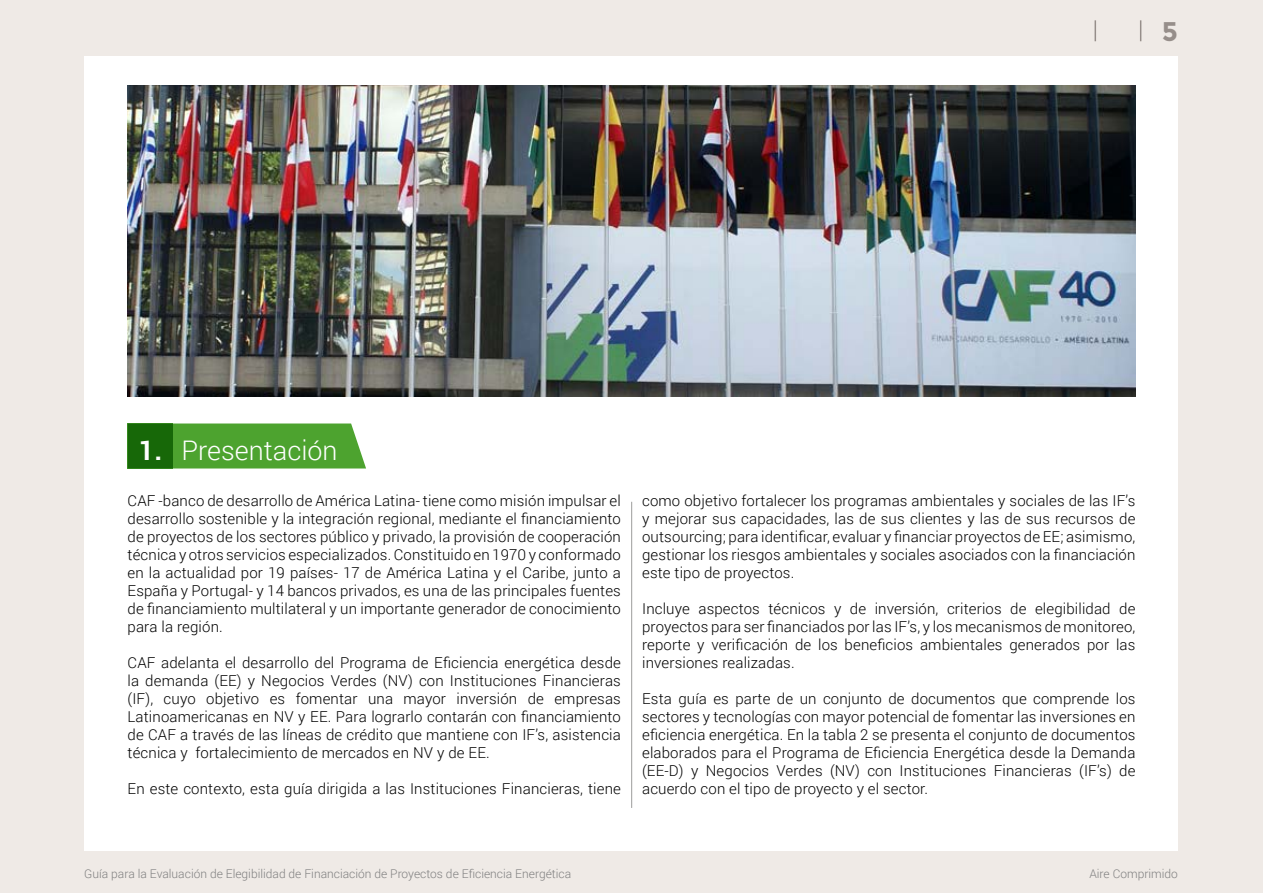
<style>
.page{position:relative;width:1263px;height:893px;background:#efeae6}
.page>*{position:absolute;margin:0;border:0;box-sizing:border-box;transform-origin:0 0}
.t1{font:300 27px "Roboto";color:#fff}
.t2{font:700 27px "Montserrat";color:#968e8a}
.t3{font:300 15px/18px "Roboto";letter-spacing:.01em;color:#000;text-align:justify}
.t4{font:300 12px "Roboto";color:#808080}
.s1{font-weight:700}
</style>
<div class="page">
<svg style="left:1140px;top:20px;width:1px;height:21px"></svg>
<hr style="left:1094px;top:20px;width:2px;height:21px;background:#968e8a">
<div style="left:84px;top:56px;width:1094px;height:794px;background:#fff"></div>
<img style="left:128px;top:85px;width:1007px;height:311px">
<hr style="left:631px;top:502px;width:1px;height:306px;background:#9d9d9c">
<div style="left:173px;top:423px;width:193px;height:45px;background:#4da32f"></div>
<div style="left:128px;top:423px;width:45px;height:45px;background:#176808"></div>
<h1 class="t2" style="left:1162px;top:16px;width:18px">5</h1>
<h1 class="t1" style="left:139px;top:432px;width:200px"><span class="s1">1.</span> Presentación</h1>
<p class="t3" style="left:128px;top:491px;width:495px">CAF -banco de desarrollo de América Latina- tiene como misión impulsar el desarrollo sostenible y la integración regional, mediante el financiamiento de proyectos de los sectores público y privado, la provisión de cooperación técnica y otros servicios especializados. Constituido en 1970 y conformado en la actualidad por 19 países- 17 de América Latina y el Caribe, junto a España y Portugal- y 14 bancos privados, es una de las principales fuentes de financiamiento multilateral y un importante generador de conocimiento para la región.</p>
<p class="t3" style="left:128px;top:653px;width:495px">CAF adelanta el desarrollo del Programa de Eficiencia energética desde la demanda (EE) y Negocios Verdes (NV) con Instituciones Financieras (IF), cuyo objetivo es fomentar una mayor inversión de empresas Latinoamericanas en NV y EE. Para lograrlo contarán con financiamiento de CAF a través de las líneas de crédito que mantiene con IF’s, asistencia técnica y fortalecimiento de mercados en NV y de EE.</p>
<p class="t3" style="left:128px;top:779px;width:495px">En este contexto, esta guía dirigida a las Instituciones Financieras, tiene</p>
<p class="t3" style="left:642px;top:491px;width:495px">como objetivo fortalecer los programas ambientales y sociales de las IF’s y mejorar sus capacidades, las de sus clientes y las de sus recursos de outsourcing; para identificar, evaluar y financiar proyectos de EE; asimismo, gestionar los riesgos ambientales y sociales asociados con la financiación este tipo de proyectos.</p>
<p class="t3" style="left:642px;top:599px;width:495px">Incluye aspectos técnicos y de inversión, criterios de elegibilidad de proyectos para ser financiados por las IF’s, y los mecanismos de monitoreo, reporte y verificación de los beneficios ambientales generados por las inversiones realizadas.</p>
<p class="t3" style="left:642px;top:689px;width:495px">Esta guía es parte de un conjunto de documentos que comprende los sectores y tecnologías con mayor potencial de fomentar las inversiones en eficiencia energética. En la tabla 2 se presenta el conjunto de documentos elaborados para el Programa de Eficiencia Energética desde la Demanda (EE-D) y Negocios Verdes (NV) con Instituciones Financieras (IF’s) de acuerdo con el tipo de proyecto y el sector.</p>
<p class="t4" style="left:84px;top:866px;width:488px">Guía para la Evaluación de Elegibilidad de Financiación de Proyectos de Eficiencia Energética</p>
<p class="t4" style="left:1089px;top:866px;width:90px">Aire Comprimido</p>
</div>
